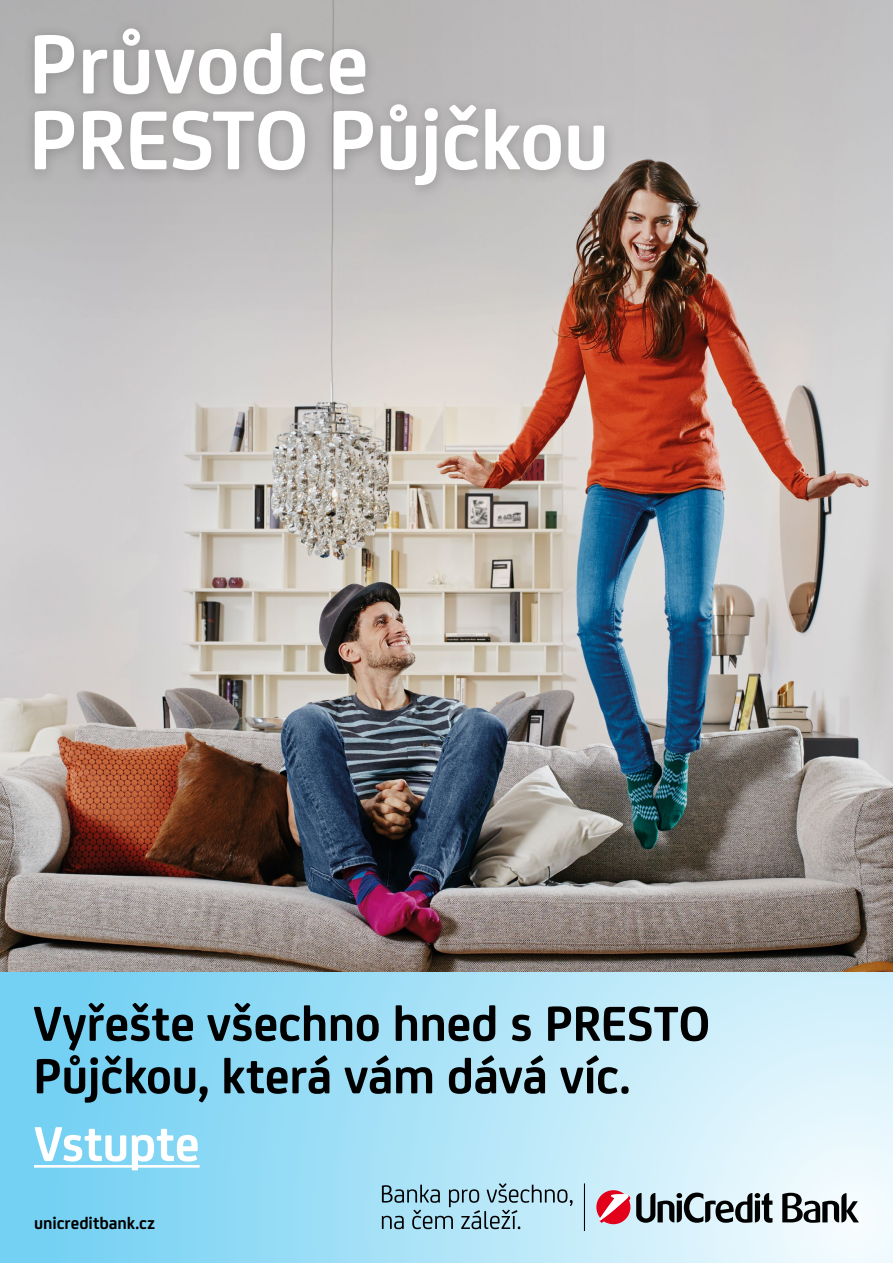
<style>
.page{position:relative;width:893px;height:1263px;background:#fff}
.page>*{position:absolute;margin:0;border:0;box-sizing:border-box;transform-origin:0 0}
.t1{font:700 89.25px/75.8px "Uni Credit";letter-spacing:-.01em;color:#fff}
.t2{font:700 52.5px/52.5px "Uni Credit";letter-spacing:-.005em;color:#000}
.t3{font:700 52.5px "Uni Credit";letter-spacing:-.005em;color:#fff}
.t4{font:700 18px "Uni Credit";color:#000}
</style>
<div class="page">
<img style="left:0;top:0;width:893px;height:972px">
<svg style="left:0;top:0;width:676px;height:326px;background:#b8b1af"></svg>
<svg style="left:0;top:972px;width:893px;height:291px;background:#abe3f7"></svg>
<hr style="left:34px;top:1165px;width:166px;height:3px;background:#fff">
<div style="left:23px;top:18px;width:594px;height:181px;background:#000;opacity:.2"></div>
<svg style="left:596px;top:1190px;width:34px;height:34px"></svg>
<svg style="left:636px;top:1192px;width:136px;height:31px;background:#7b888c"></svg>
<svg style="left:782px;top:1193px;width:77px;height:30px"></svg>
<svg style="left:382px;top:1183px;width:191px;height:46px;background:#97c0cf"></svg>
<hr style="left:584px;top:1183px;width:1px;height:48px;background:#000">
<h1 class="t1" style="left:29px;top:20px;width:582px">Průvodce<br>PRESTO Půjčkou</h1>
<p class="t2" style="left:33px;top:994px;width:679px">Vyřešte všechno hned s PRESTO<br>Půjčkou, která vám dává víc.</p>
<p class="t3" style="left:34px;top:1104px;width:167px">Vstupte</p>
<p class="t4" style="left:34px;top:1210px;width:122px">unicreditbank.cz</p>
</div>
